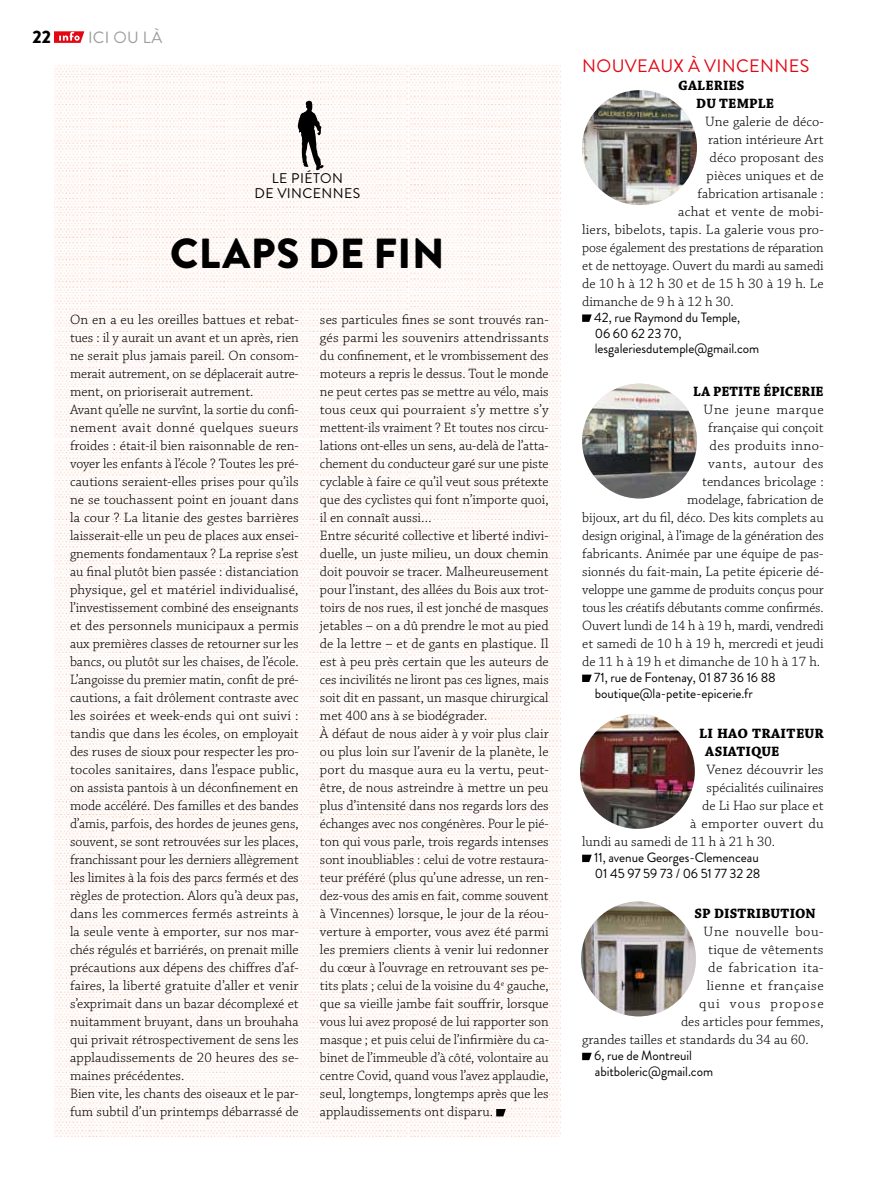
<style>
.page{position:relative;width:893px;height:1191px;background:#fff}
.page>*{position:absolute;margin:0;border:0;box-sizing:border-box;transform-origin:0 0}
.t1{font:900 42px "Brandon Grotesque";letter-spacing:.015em;color:#000}
.t2{font:18px "Brandon Grotesque";letter-spacing:.02em;color:#e30613}
.t3{font:900 18px "Brandon Grotesque";color:#000}
.t4{font:16.35px "Brandon Grotesque";letter-spacing:.02em;color:#9d9d9c}
.t5{font:300 14.25px/18px "Chaparral Pro";color:#000}
.t6{font:700 14.25px/18px "Chaparral Pro";letter-spacing:.005em;color:#000}
.t7{font:300 14.25px "Chaparral Pro";letter-spacing:.03em;color:#000}
.t8{font:300 14.25px "Chaparral Pro";letter-spacing:.02em;color:#000}
.t9{font:300 14.25px "Chaparral Pro";letter-spacing:.04em;color:#000}
.t10{font:300 14.25px "Chaparral Pro";letter-spacing:.075em;color:#000}
.t11{font:14.1px/14.1px "Brandon Grotesque";letter-spacing:.03em;color:#000;text-align:center}
.t12{font:13.5px/15.8px "Brandon Grotesque";letter-spacing:-.005em;color:#000}
</style>
<div class="page">
<img style="left:54px;top:65px;width:507px;height:1072px">
<svg style="left:298px;top:101px;width:26px;height:69px"></svg>
<svg style="left:496px;top:1109px;width:10px;height:7px"></svg>
<svg style="left:582px;top:314px;width:10px;height:8px"></svg>
<svg style="left:582px;top:674px;width:10px;height:8px"></svg>
<svg style="left:582px;top:854px;width:10px;height:8px"></svg>
<svg style="left:582px;top:1052px;width:10px;height:8px"></svg>
<img style="left:582px;top:90px;width:115px;height:115px;border-radius:57px">
<img style="left:582px;top:384px;width:115px;height:114px;border-radius:57px">
<img style="left:580px;top:714px;width:115px;height:114px;border-radius:57px">
<img style="left:581px;top:901px;width:115px;height:115px;border-radius:57px">
<svg style="left:54px;top:31px;width:30px;height:12px"></svg>
<p class="t3" style="left:33px;top:24px;width:20px">22</p>
<p class="t4" style="left:88px;top:26px;width:76px">ICI OU LÀ</p>
<p class="t11" style="left:254px;top:172px;width:107px">LE PIÉTON<br>DE VINCENNES</p>
<h1 class="t1" style="left:170px;top:223px;width:276px">CLAPS DE FIN</h1>
<p class="t5" style="left:70px;top:311px;width:230px">On en a eu les oreilles battues et rebat&shy;tues : il y aurait un avant et un après, rien ne serait plus jamais pareil. On consom&shy;merait autrement, on se déplacerait autre&shy;ment, on prioriserait autrement.<br>Avant qu’elle ne survînt, la sortie du confi&shy;nement avait donné quelques sueurs froides : était-il bien raisonnable de ren&shy;voyer les enfants à l’école ? Toutes les pré&shy;cautions seraient-elles prises pour qu’ils ne se touchassent point en jouant dans la cour ? La litanie des gestes barrières laisserait-elle un peu de places aux ensei&shy;gnements fondamentaux ? La reprise s’est au final plutôt bien passée : distanciation physique, gel et matériel individualisé, l’investissement combiné des enseignants et des personnels municipaux a permis aux premières classes de retourner sur les bancs, ou plutôt sur les chaises, de l’école.<br>L’angoisse du premier matin, confit de pré&shy;cautions, a fait drôlement contraste avec les soirées et week-ends qui ont suivi : tandis que dans les écoles, on employait des ruses de sioux pour respecter les pro&shy;tocoles sanitaires, dans l’espace public, on assista pantois à un déconfinement en mode accéléré. Des familles et des bandes d’amis, parfois, des hordes de jeunes gens, souvent, se sont retrouvées sur les places, franchissant pour les derniers allègrement les limites à la fois des parcs fermés et des règles de protection. Alors qu’à deux pas, dans les commerces fermés astreints à la seule vente à emporter, sur nos mar&shy;chés régulés et barriérés, on prenait mille précautions aux dépens des chiffres d’af&shy;faires, la liberté gratuite d’aller et venir s’exprimait dans un bazar décomplexé et nuitamment bruyant, dans un brouhaha qui privait rétrospectivement de sens les applaudissements de 20 heures des se&shy;maines précédentes.<br>Bien vite, les chants des oiseaux et le par&shy;fum subtil d’un printemps débarrassé de</p>
<p class="t5" style="left:320px;top:311px;width:230px">ses particules fines se sont trouvés ran&shy;gés parmi les souvenirs attendrissants du confinement, et le vrombissement des moteurs a repris le dessus. Tout le monde ne peut certes pas se mettre au vélo, mais tous ceux qui pourraient s’y mettre s’y mettent-ils vraiment ? Et toutes nos circu&shy;lations ont-elles un sens, au-delà de l’atta&shy;chement du conducteur garé sur une piste cyclable à faire ce qu’il veut sous prétexte que des cyclistes qui font n’importe quoi, il en connaît aussi…<br>Entre sécurité collective et liberté indivi&shy;duelle, un juste milieu, un doux chemin doit pouvoir se tracer. Malheureusement pour l’instant, des allées du Bois aux trot&shy;toirs de nos rues, il est jonché de masques jetables – on a dû prendre le mot au pied de la lettre – et de gants en plastique. Il est à peu près certain que les auteurs de ces incivilités ne liront pas ces lignes, mais soit dit en passant, un masque chirurgical met 400 ans à se biodégrader.<br>À défaut de nous aider à y voir plus clair ou plus loin sur l’avenir de la planète, le port du masque aura eu la vertu, peut&shy;être, de nous astreindre à mettre un peu plus d’intensité dans nos regards lors des échanges avec nos congénères. Pour le pié&shy;ton qui vous parle, trois regards intenses sont inoubliables : celui de votre restaura&shy;teur préféré (plus qu’une adresse, un ren&shy;dez-vous des amis en fait, comme souvent à Vincennes) lorsque, le jour de la réou&shy;verture à emporter, vous avez été parmi les premiers clients à venir lui redonner du cœur à l’ouvrage en retrouvant ses pe&shy;tits plats ; celui de la voisine du 4<sup>e</sup> gauche, que sa vieille jambe fait souffrir, lorsque vous lui avez proposé de lui rapporter son masque ; et puis celui de l’infirmière du ca&shy;binet de l’immeuble d’à côté, volontaire au centre Covid, quand vous l’avez applaudie, seul, longtemps, longtemps après que les applaudissements ont disparu.</p>
<p class="t2" style="left:582px;top:54px;width:229px">NOUVEAUX À VINCENNES</p>
<p class="t6" style="left:696px;top:77px;width:79px;text-indent:-18px">GALERIES<br>DU TEMPLE</p>
<p class="t5" style="left:705px;top:113px;width:120px">Une galerie de déco-</p>
<p class="t5" style="left:708px;top:131px;width:117px">ration intérieure Art</p>
<p class="t5" style="left:710px;top:149px;width:115px">déco proposant des</p>
<p class="t5" style="left:707px;top:167px;width:118px">pièces uniques et de</p>
<p class="t5" style="left:698px;top:185px;width:128px">fabrication artisanale :</p>
<p class="t5" style="left:678px;top:203px;width:147px">achat et vente de mobi-</p>
<p class="t5" style="left:582px;top:221px;width:243px">liers, bibelots, tapis. La galerie vous pro-</p>
<p class="t5" style="left:582px;top:239px;width:243px">pose également des prestations de réparation</p>
<p class="t5" style="left:582px;top:257px;width:243px">et de nettoyage. Ouvert du mardi au samedi</p>
<p class="t5" style="left:582px;top:275px;width:243px">de 10 h à 12 h 30 et de 15 h 30 à 19 h. Le</p>
<p class="t5" style="left:582px;top:293px;width:153px">dimanche de 9 h à 12 h 30.</p>
<p class="t12" style="left:594px;top:309px;width:167px">42, rue Raymond du Temple,<br>06 60 62 23 70, lesgaleriesdutemple@gmail.com</p>
<p class="t6" style="left:693px;top:383px;width:132px">LA PETITE ÉPICERIE</p>
<p class="t5" style="left:582px;top:401px;width:243px;text-align:right">Une jeune marque<br>française qui conçoit<br>des produits inno-<br>vants, autour des<br>tendances bricolage :<br>modelage, fabrication de<br>bijoux, art du fil, déco. Des kits complets au design original, à l’image de la génération des fabricants. Animée par une équipe de pas&shy;sionnés du fait-main, La petite épicerie dé&shy;veloppe une gamme de produits conçus pour tous les créatifs débutants comme confirmés.<br>Ouvert lundi de 14 h à 19 h, mardi, vendredi et samedi de 10 h à 19 h, mercredi et jeudi de 11 h à 19 h et dimanche de 10 h à 17 h.</p>
<p class="t12" style="left:594px;top:669px;width:183px">71, rue de Fontenay, 01 87 36 16 88 boutique@la-petite-epicerie.fr</p>
<p class="t6" style="left:705px;top:725px;width:120px;text-indent:-6px">LI HAO TRAITEUR<br>ASIATIQUE</p>
<p class="t5" style="left:707px;top:761px;width:119px">Venez découvrir les</p>
<p class="t5" style="left:707px;top:779px;width:119px">spécialités cuilinaires</p>
<p class="t5" style="left:702px;top:797px;width:123px">de Li Hao sur place et</p>
<p class="t8" style="left:690px;top:816px;width:135px">à emporter ouvert du</p>
<p class="t5" style="left:582px;top:833px;width:194px">lundi au samedi de 11 h à 21 h 30.</p>
<p class="t12" style="left:594px;top:849px;width:168px">11, avenue Georges-Clemenceau<br>01 45 97 59 73 / 06 51 77 32 28</p>
<p class="t6" style="left:695px;top:905px;width:123px">SP DISTRIBUTION</p>
<p class="t9" style="left:704px;top:924px;width:122px">Une nouvelle bou-</p>
<p class="t5" style="left:708px;top:941px;width:117px">tique de vêtements</p>
<p class="t7" style="left:708px;top:960px;width:117px">de fabrication ita-</p>
<p class="t7" style="left:707px;top:978px;width:119px">lienne et française</p>
<p class="t10" style="left:699px;top:996px;width:126px">qui vous propose</p>
<p class="t5" style="left:681px;top:1013px;width:144px">des articles pour femmes,</p>
<p class="t5" style="left:582px;top:1031px;width:228px">grandes tailles et standards du 34 au 60.</p>
<p class="t12" style="left:594px;top:1047px;width:120px">6, rue de Montreuil abitboleric@gmail.com</p>
</div>
